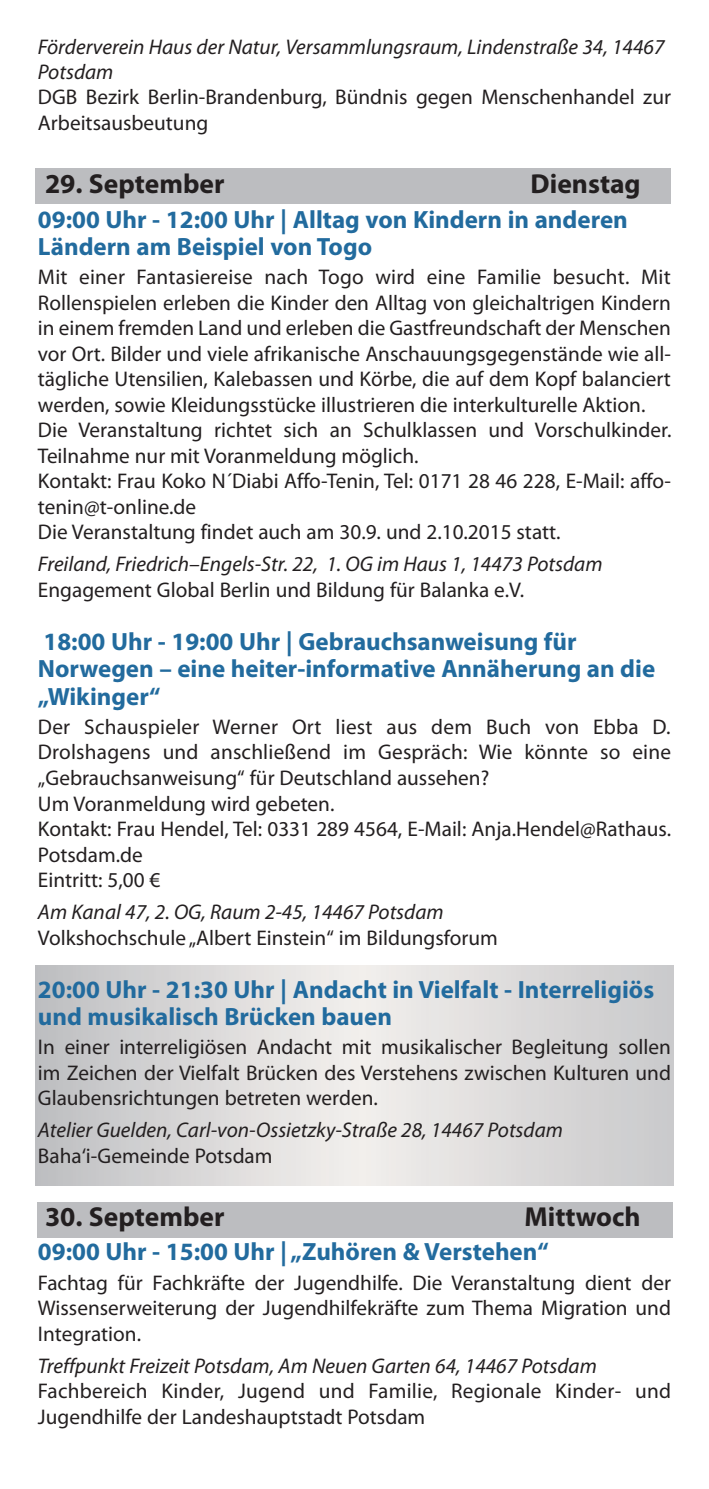
<style>
.page{position:relative;width:709px;height:1489px;background:#fff}
.page>*{position:absolute;margin:0;border:0;box-sizing:border-box;transform-origin:0 0}
.ev_Datum{font:700 27.5px "Myriad Pro";color:#231f20}
.Uhrzeit___Name_10pt{font:700 25px/27.5px "Myriad Pro";color:#226b9e}
.Copy{font:21.25px/25.5px "Myriad Pro";color:#231f20}
.Adresse{font:italic 21.25px/25px "Myriad Pro";color:#231f20}
</style>
<div class="page">
<svg style="left:35px;top:965px;width:638px;height:220px;background:#dad9d9"></svg>
<div style="left:37px;top:1201px;width:635px;height:36px;background:#bcbdc0"></div>
<div style="left:35px;top:168px;width:636px;height:36px;background:#bcbdc0"></div>
<p class="Adresse" style="left:38px;top:34px;width:628px">Förderverein Haus der Natur, Versammlungsraum, Lindenstraße 34, 14467<br>Potsdam</p>
<p class="Copy" style="left:38px;top:84px;width:634px">DGB Bezirk Berlin-Brandenburg, Bündnis gegen Menschenhandel zur<br>Arbeitsausbeutung</p>
<p class="ev_Datum" style="left:45px;top:166px;width:181px">29. September</p>
<p class="ev_Datum" style="left:530px;top:166px;width:112px">Dienstag</p>
<p class="Uhrzeit___Name_10pt" style="left:38px;top:204px;width:591px">09:00 Uhr - 12:00 Uhr | Alltag von Kindern in anderen<br>Ländern am Beispiel von Togo</p>
<p class="Copy" style="left:38px;top:264px;width:634px;text-align:justify">Mit einer Fantasiereise nach Togo wird eine Familie besucht. Mit Rollenspielen erleben die Kinder den Alltag von gleichaltrigen Kindern in einem fremden Land und erleben die Gastfreundschaft der Menschen vor Ort. Bilder und viele afrikanische Anschauungsgegenstände wie all&shy;tägliche Utensilien, Kalebassen und Körbe, die auf dem Kopf balanciert werden, sowie Kleidungsstücke illustrieren die interkulturelle Aktion.</p>
<p class="Copy" style="left:38px;top:417px;width:635px">Die Veranstaltung richtet sich an Schulklassen und Vorschulkinder.<br>Teilnahme nur mit Voranmeldung möglich.</p>
<p class="Copy" style="left:38px;top:468px;width:633px">Kontakt: Frau Koko N´Diabi Affo-Tenin, Tel: 0171 28 46 228, E-Mail: affo&shy;tenin@t-online.de</p>
<p class="Copy" style="left:38px;top:519px;width:524px">Die Veranstaltung findet auch am 30.9. und 2.10.2015 statt.</p>
<p class="Adresse" style="left:38px;top:551px;width:566px">Freiland, Friedrich–Engels-Str. 22, 1. OG im Haus 1, 14473 Potsdam</p>
<p class="Copy" style="left:38px;top:576px;width:487px">Engagement Global Berlin und Bildung für Balanka e.V.</p>
<p class="Uhrzeit___Name_10pt" style="left:38px;top:627px;width:618px">18:00 Uhr - 19:00 Uhr | Gebrauchsanweisung für<br>Norwegen – eine heiter-informative Annäherung an die „Wikinger“</p>
<p class="Copy" style="left:38px;top:713px;width:634px;text-align:justify">Der Schauspieler Werner Ort liest aus dem Buch von Ebba D.<br>Drolshagens und anschließend im Gespräch: Wie könnte so eine „Gebrauchsanweisung“ für Deutschland aussehen?</p>
<p class="Copy" style="left:38px;top:790px;width:298px">Um Voranmeldung wird gebeten.</p>
<p class="Copy" style="left:38px;top:815px;width:634px">Kontakt: Frau Hendel, Tel: 0331 289 4564, E-Mail: Anja.Hendel@Rathaus.<br>Potsdam.de</p>
<p class="Copy" style="left:38px;top:866px;width:124px">Eintritt: 5,00 €</p>
<p class="Adresse" style="left:38px;top:899px;width:407px">Am Kanal 47, 2. OG, Raum 2-45, 14467 Potsdam</p>
<p class="Copy" style="left:38px;top:924px;width:461px">Volkshochschule „Albert Einstein“ im Bildungsforum</p>
<p class="Uhrzeit___Name_10pt" style="left:38px;top:974px;width:617px">20:00 Uhr - 21:30 Uhr | Andacht in Vielfalt - Interreligiös und musikalisch Brücken bauen</p>
<p class="Copy" style="left:38px;top:1033px;width:634px;text-align:justify">In einer interreligiösen Andacht mit musikalischer Begleitung sollen im Zeichen der Vielfalt Brücken des Verstehens zwischen Kulturen und Glaubensrichtungen betreten werden.</p>
<p class="Adresse" style="left:38px;top:1117px;width:526px">Atelier Guelden, Carl-von-Ossietzky-Straße 28, 14467 Potsdam</p>
<p class="Copy" style="left:38px;top:1142px;width:236px">Baha‘i-Gemeinde Potsdam</p>
<p class="ev_Datum" style="left:45px;top:1198px;width:181px">30. September</p>
<p class="ev_Datum" style="left:524px;top:1198px;width:118px">Mittwoch</p>
<p class="Uhrzeit___Name_10pt" style="left:38px;top:1237px;width:512px">09:00 Uhr - 15:00 Uhr | „Zuhören &amp; Verstehen“</p>
<p class="Copy" style="left:38px;top:1269px;width:634px;text-align:justify">Fachtag für Fachkräfte der Jugendhilfe. Die Veranstaltung dient der Wissenserweiterung der Jugendhilfekräfte zum Thema Migration und Integration.</p>
<p class="Adresse" style="left:38px;top:1352px;width:560px">Treffpunkt Freizeit Potsdam, Am Neuen Garten 64, 14467 Potsdam</p>
<p class="Copy" style="left:38px;top:1377px;width:634px">Fachbereich Kinder, Jugend und Familie, Regionale Kinder- und<br>Jugendhilfe der Landeshauptstadt Potsdam</p>
</div>
